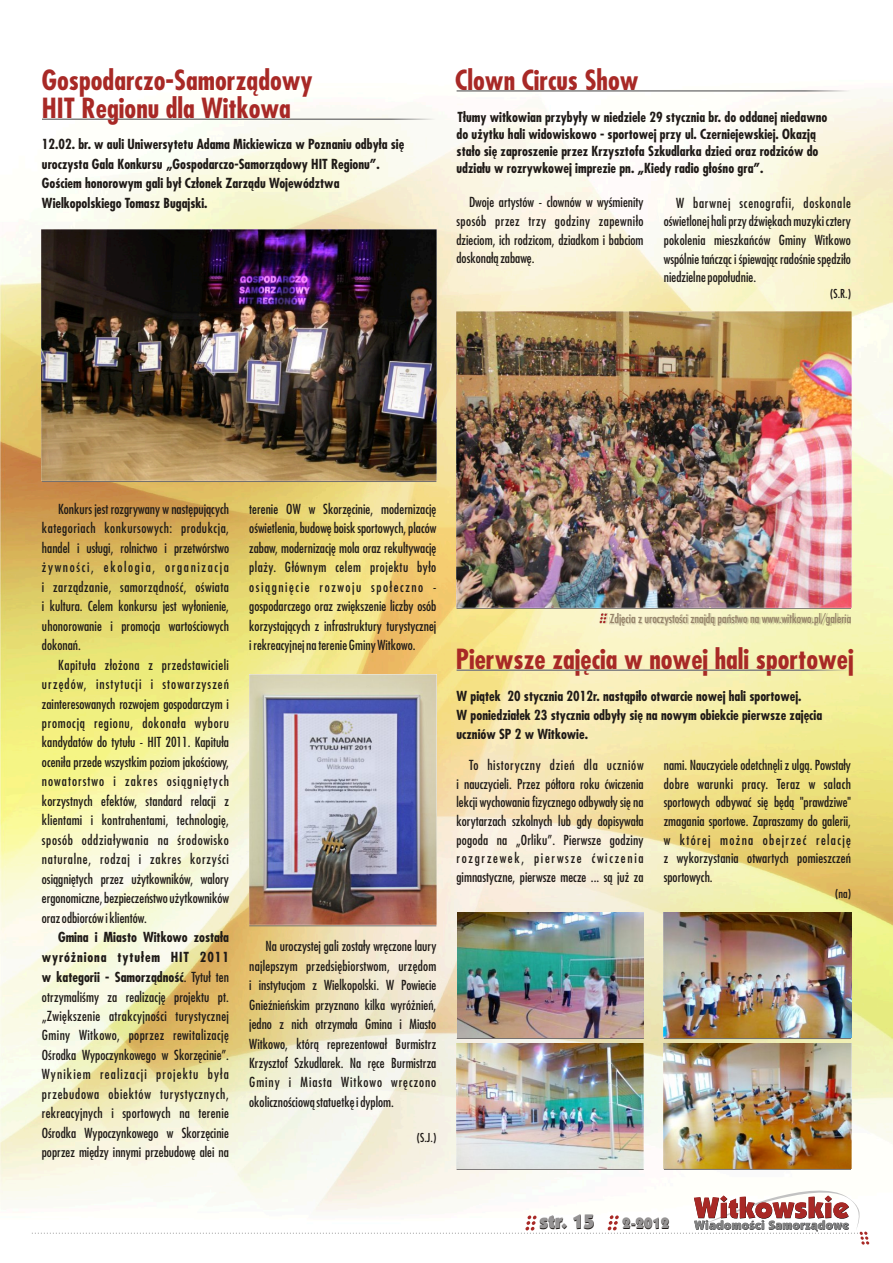
<style>
.page{position:relative;width:893px;height:1263px;background:#fff}
.page>*{position:absolute;margin:0;border:0;box-sizing:border-box;transform-origin:0 0}
.t1{font:700 27px/27.5px "Fujiyama";color:#a82926}
.t2{font:900 19.5px "Kabel IT Cby BT";color:#1f1a17}
.t3{font:900 15px "Kabel IT Cby BT";color:#1f1a17}
.t4{font:13.5px/19.5px "Fujiyama";color:#1f1a17;text-align:justify}
.t5{font:700 13.5px/19.8px "Fujiyama";color:#1f1a17}
.t6{font:12px "Fujiyama";color:#948066}
.t7{font:12px "Fujiyama";color:#1f1a17}
.s1{font-weight:700}
</style>
<div class="page">
<img style="left:0;top:90px;width:893px;height:1111px">
<svg style="left:31px;top:1186px;width:838px;height:58px"></svg>
<hr style="left:42px;top:118px;width:394px;height:2px;background:#828282">
<hr style="left:457px;top:608px;width:394px;height:1px;background:#737070">
<hr style="left:457px;top:1169px;width:187px;height:1px;background:#737070">
<img style="left:42px;top:229px;width:395px;height:251px">
<img style="left:249px;top:675px;width:188px;height:249px">
<img style="left:456px;top:311px;width:395px;height:296px">
<hr style="left:457px;top:90px;width:394px;height:2px;background:#828282">
<hr style="left:457px;top:669px;width:394px;height:2px;background:#828282">
<img style="left:456px;top:1043px;width:188px;height:125px">
<img style="left:664px;top:1043px;width:187px;height:125px">
<img style="left:664px;top:912px;width:187px;height:125px">
<hr style="left:664px;top:1169px;width:187px;height:1px;background:#737070">
<hr style="left:457px;top:1038px;width:187px;height:1px;background:#737070">
<div style="left:610px;top:613px;width:241px;height:13px;background:#1f1a17;opacity:.2"></div>
<div style="left:599px;top:613px;width:8px;height:11px;background:#1f1a17;opacity:.2"></div>
<svg style="left:599px;top:613px;width:8px;height:10px"></svg>
<hr style="left:42px;top:481px;width:394px;height:1px;background:#737070">
<hr style="left:249px;top:925px;width:187px;height:1px;background:#737070">
<img style="left:457px;top:912px;width:187px;height:125px">
<hr style="left:664px;top:1038px;width:187px;height:1px;background:#737070">
<h1 class="t1" style="left:42px;top:70px;width:272px">Gospodarczo-Samorządowy<br>HIT Regionu dla Witkowa</h1>
<p class="t5" style="left:42px;top:136px;width:364px">12.02. br. w auli Uniwersytetu Adama Mickiewicza w Poznaniu odbyła się uroczysta Gala Konkursu „Gospodarczo-Samorządowy HIT Regionu”.<br>Gościem honorowym gali był Członek Zarządu Województwa Wielkopolskiego Tomasz Bugajski.</p>
<h1 class="t1" style="left:455px;top:69px;width:185px">Clown Circus Show</h1>
<p class="t5" style="left:457px;top:110px;width:372px;line-height:17.2px">Tłumy witkowian przybyły w niedziele 29 stycznia br. do oddanej niedawno do użytku hali widowiskowo - sportowej przy ul. Czerniejewskiej. Okazją stało się zaproszenie przez Krzysztofa Szkudlarka dzieci oraz rodziców do udziału w rozrywkowej imprezie pn. „Kiedy radio głośno gra”.</p>
<p class="t4" style="left:456px;top:194px;width:189px;line-height:18.6px;text-indent:13px">Dwoje artystów - clownów w wyśmienity sposób przez trzy godziny zapewniło dzieciom, ich rodzicom, dziadkom i babciom doskonałą zabawę.</p>
<p class="t4" style="left:664px;top:195px;width:189px;line-height:18.6px;text-indent:13px">W barwnej scenografii, doskonale oświetlonej hali przy dźwiękach muzyki cztery pokolenia mieszkańców Gminy Witkowo wspólnie tańcząc i śpiewając radośnie spędziło niedzielne popołudnie.</p>
<p class="t7" style="left:830px;top:289px;width:22px">(S.R.)</p>
<p class="t4" style="left:42px;top:500px;width:189px;text-indent:16px">Konkurs jest rozgrywany w następujących kategoriach konkursowych: produkcja, handel i usługi, rolnictwo i przetwórstwo żywności, ekologia, organizacja i zarządzanie, samorządność, oświata i kultura. Celem konkursu jest wyłonienie, uhonorowanie i promocja wartościowych dokonań.</p>
<p class="t4" style="left:42px;top:656px;width:189px;text-indent:16px">Kapituła złożona z przedstawicieli urzędów, instytucji i stowarzyszeń zainteresowanych rozwojem gospodarczym i promocją regionu, dokonała wyboru kandydatów do tytułu - HIT 2011. Kapituła oceniła przede wszystkim poziom jakościowy, nowatorstwo i zakres osiągniętych korzystnych efektów, standard relacji z klientami i kontrahentami, technologię, sposób oddziaływania na środowisko naturalne, rodzaj i zakres korzyści osiągniętych przez użytkowników, walory ergonomiczne, bezpieczeństwo użytkowników oraz odbiorców i klientów.</p>
<p class="t4" style="left:42px;top:928px;width:189px;text-indent:16px"><span class="s1">Gmina i Miasto Witkowo została wyróżniona tytułem HIT 2011 w kategorii - Samorządność</span>. Tytuł ten otrzymaliśmy za realizację projektu pt. „Zwiększenie atrakcyjności turystycznej Gminy Witkowo, poprzez rewitalizację Ośrodka Wypoczynkowego w Skorzęcinie”.<br>Wynikiem realizacji projektu była przebudowa obiektów turystycznych, rekreacyjnych i sportowych na terenie Ośrodka Wypoczynkowego w Skorzęcinie poprzez między innymi przebudowę alei na</p>
<p class="t4" style="left:249px;top:500px;width:189px">terenie OW w Skorzęcinie, modernizację oświetlenia, budowę boisk sportowych, placów zabaw, modernizację mola oraz rekultywację plaży. Głównym celem projektu było osiągnięcie rozwoju społeczno - gospodarczego oraz zwiększenie liczby osób korzystających z infrastruktury turystycznej irekreacyjnej na terenie Gminy Witkowo.</p>
<p class="t4" style="left:249px;top:938px;width:189px;text-indent:16px">Na uroczystej gali zostały wręczone laury najlepszym przedsiębiorstwom, urzędom i instytucjom z Wielkopolski. W Powiecie Gnieźnieńskim przyznano kilka wyróżnień, jedno z nich otrzymała Gmina i Miasto Witkowo, którą reprezentował Burmistrz Krzysztof Szkudlarek. Na ręce Burmistrza Gminy i Miasta Witkowo wręczono okolicznościową statuetkę i dyplom.</p>
<p class="t7" style="left:417px;top:1132px;width:21px">(S.J.)</p>
<p class="t6" style="left:610px;top:614px;width:243px">Zdjęcia z uroczystości znajdą państwo na www.witkowo.pl/galeria</p>
<h1 class="t1" style="left:456px;top:648px;width:399px">Pierwsze zajęcia w nowej hali sportowej</h1>
<p class="t5" style="left:457px;top:688px;width:367px;line-height:18.9px">W piątek 20 stycznia 2012r. nastąpiło otwarcie nowej hali sportowej.<br>W poniedziałek 23 stycznia odbyły się na nowym obiekcie pierwsze zajęcia uczniów SP 2 w Witkowie.</p>
<p class="t4" style="left:456px;top:757px;width:189px;line-height:18.6px;text-indent:13px">To historyczny dzień dla uczniów i nauczycieli. Przez półtora roku ćwiczenia lekcji wychowania fizycznego odbywały się na korytarzach szkolnych lub gdy dopisywała pogoda na „Orliku”. Pierwsze godziny rozgrzewek, pierwsze ćwiczenia gimnastyczne, pierwsze mecze ... są już za</p>
<p class="t4" style="left:664px;top:757px;width:189px;line-height:18.6px">nami. Nauczyciele odetchnęli z ulgą. Powstały dobre warunki pracy. Teraz w salach sportowych odbywać się będą "prawdziwe" zmagania sportowe. Zapraszamy do galerii, w której można obejrzeć relację z wykorzystania otwartych pomieszczeń sportowych.</p>
<p class="t7" style="left:835px;top:888px;width:17px">(na)</p>
<h2 class="t2" style="left:540px;top:1214px;width:57px">str. 15</h2>
<p class="t3" style="left:622px;top:1218px;width:49px">2-2012</p>
</div>
